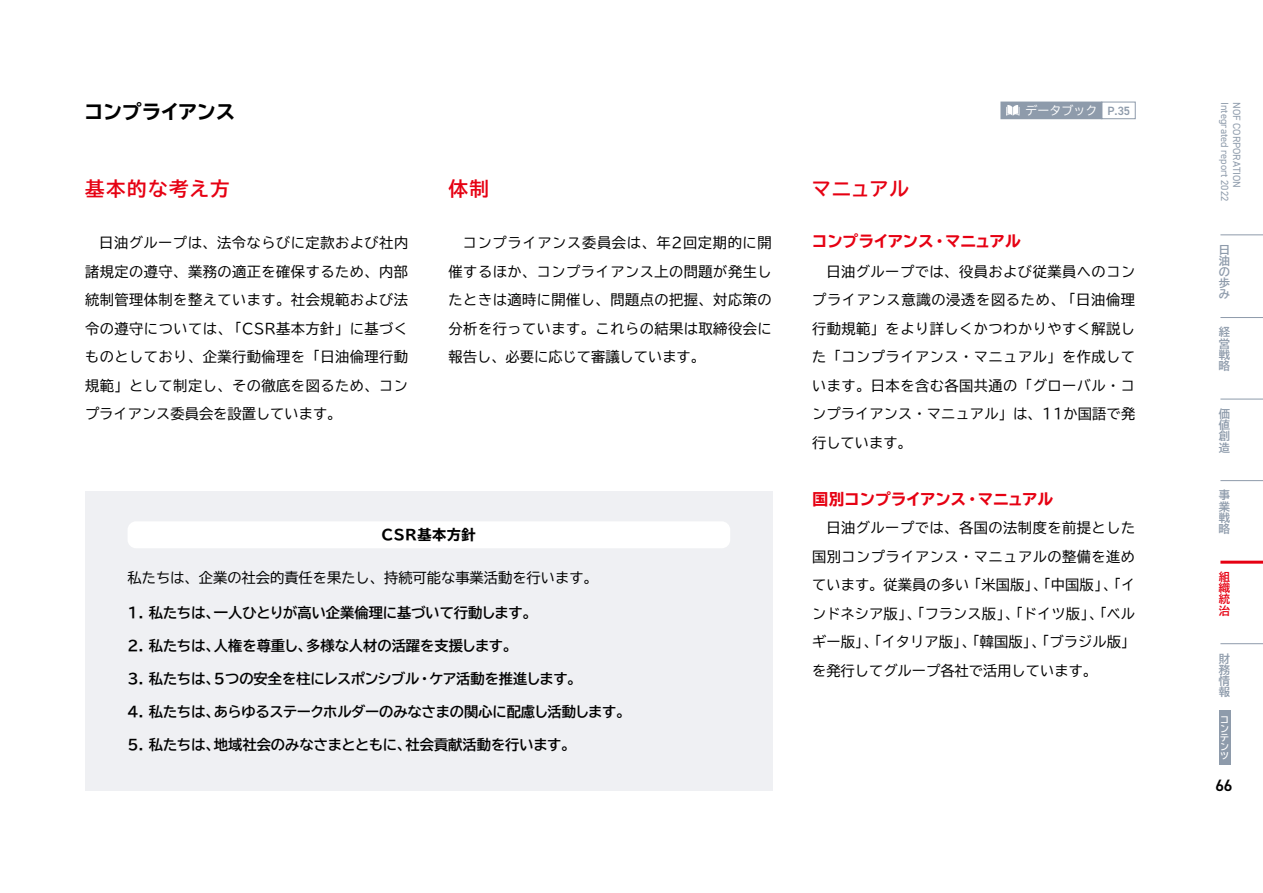
<style>
.page{position:relative;width:1263px;height:893px;background:#fff}
.page>*{position:absolute;margin:0;border:0;box-sizing:border-box;transform-origin:0 0}
.t1{font:700 expanded 19.5px "TBUD Go Std";letter-spacing:-.03em;color:#000}
.t2{font:700 19.5px "TBUD Go Std";letter-spacing:.05em;color:#e60012}
.t3{font:700 19.5px "TBUD Go Std";letter-spacing:.08em;color:#e60012}
.t4{font:600 16.5px "DIN2014";color:#000}
.t5{font:700 expanded 15.75px "TBUD Go Std";letter-spacing:-.03em;color:#e60012}
.t6{font:14.25px/28.5px "TBUD Go Std";letter-spacing:.005em;color:#000;text-align:justify}
.t7{font:700 14.25px "TBUD Go Std";color:#000}
.t8{font:700 14.25px "TBUD Go Std";letter-spacing:-.02em;color:#000}
.t9{font:700 14.25px "TBUD Go Std";letter-spacing:-.03em;color:#000}
.t10{font:700 expanded 14.25px "TBUD Go Std";letter-spacing:.03em;color:#000}
.t11{font:12px "TBUD Go Std";color:#fff}
.t12{font:600 12px "DIN2014";color:#8e9bab}
.t13{font:700 11.25px/11.2px "TBUD Go Std";color:#8e9bab;text-align:justify}
.t14{font:700 11.25px/11.2px "TBUD Go Std";color:#e60012;text-align:justify}
.t15{font:10.5px "DIN2014";color:#8e9bab}
.t16{font:700 9px/9px "TBUD Go Std";color:#fff;text-align:justify}
</style>
<div class="page">
<div style="left:1101px;top:102px;width:34px;height:17px;border:1px solid #8e9bab"></div>
<div style="left:1001px;top:102px;width:101px;height:17px;background:#8e9bab"></div>
<svg style="left:1006px;top:105px;width:13px;height:11px"></svg>
<div style="left:85px;top:491px;width:687px;height:299px;background:#eff0f3"></div>
<div style="left:128px;top:521px;width:602px;height:27px;background:#fff;border-radius:9px"></div>
<hr style="left:1220px;top:234px;width:43px;height:1px;background:#8e9bab">
<hr style="left:1220px;top:317px;width:43px;height:1px;background:#8e9bab">
<hr style="left:1220px;top:399px;width:43px;height:1px;background:#8e9bab">
<hr style="left:1220px;top:480px;width:43px;height:1px;background:#8e9bab">
<hr style="left:1220px;top:561px;width:43px;height:3px;background:#e60012">
<hr style="left:1220px;top:643px;width:43px;height:1px;background:#8e9bab">
<div style="left:1218px;top:710px;width:12px;height:55px;background:#8e9bab"></div>
<h1 class="t1" style="left:84px;top:101px;width:153px">コンプライアンス</h1>
<h1 class="t2" style="left:449px;top:173px;width:42px">体制</h1>
<h1 class="t3" style="left:85px;top:173px;width:146px">基本的な考え方</h1>
<p class="t6" style="left:85px;top:228px;width:325px;text-indent:14px">日油グループは、法令ならびに定款および社内諸規定の遵守、業務の適正を確保するため、内部統制管理体制を整えています。社会規範および法令の遵守については、「CSR基本方針」に基づくものとしており、企業行動倫理を「日油倫理行動規範」として制定し、その徹底を図るため、コンプライアンス委員会を設置しています。</p>
<p class="t6" style="left:449px;top:228px;width:325px;text-indent:14px">コンプライアンス委員会は、年2回定期的に開催するほか、コンプライアンス上の問題が発生したときは適時に開催し、問題点の把握、対応策の分析を行っています。これらの結果は取締役会に報告し、必要に応じて審議しています。</p>
<p class="t10" style="left:382px;top:527px;width:96px">CSR基本方針</p>
<p class="t6" style="left:128px;top:563px;width:472px">私たちは、企業の社会的責任を果たし、持続可能な事業活動を行います。</p>
<p class="t7" style="left:214px;top:601px;width:324px">一人ひとりが高い企業倫理に基づいて行動します。</p>
<p class="t7" style="left:128px;top:601px;width:94px">1. 私たちは、</p>
<p class="t7" style="left:306px;top:634px;width:212px">多様な人材の活躍を支援します。</p>
<p class="t7" style="left:214px;top:634px;width:99px">人権を尊重し、</p>
<p class="t7" style="left:128px;top:634px;width:94px">2. 私たちは、</p>
<p class="t7" style="left:128px;top:667px;width:293px">3. 私たちは 5、つの安全を柱にレスポンシブル</p>
<p class="t8" style="left:214px;top:700px;width:418px">あらゆるステークホルダーのみなさまの関心に配慮し活動します。</p>
<p class="t9" style="left:429px;top:667px;width:154px">ケア活動を推進します。</p>
<p class="t7" style="left:417px;top:667px;width:16px">・</p>
<p class="t7" style="left:128px;top:700px;width:94px">4. 私たちは、</p>
<p class="t7" style="left:128px;top:733px;width:94px">5. 私たちは、</p>
<p class="t7" style="left:405px;top:733px;width:172px">社会貢献活動を行います。</p>
<p class="t7" style="left:214px;top:733px;width:199px">地域社会のみなさまとともに、</p>
<p class="t11" style="left:1025px;top:101px;width:73px">データブック</p>
<p class="t12" style="left:1107px;top:103px;width:24px">P.35</p>
<h1 class="t2" style="left:812px;top:173px;width:99px">マニュアル</h1>
<p class="t5" style="left:812px;top:232px;width:137px">コンプライアンス・</p>
<p class="t5" style="left:945px;top:232px;width:77px">マニュアル</p>
<p class="t6" style="left:812px;top:257px;width:325px;text-indent:14px">日油グループでは、役員および従業員へのコンプライアンス意識の浸透を図るため、「日油倫理行動規範」をより詳しくかつわかりやすく解説した「コンプライアンス・マニュアル」を作成しています。日本を含む各国共通の「グローバル・コンプライアンス・マニュアル」は、11か国語で発行しています。</p>
<p class="t5" style="left:812px;top:490px;width:169px">国別コンプライアンス・</p>
<p class="t5" style="left:978px;top:490px;width:77px">マニュアル</p>
<p class="t6" style="left:812px;top:513px;width:325px;text-indent:14px">日油グループでは、各国の法制度を前提とした国別コンプライアンス・マニュアルの整備を進めています。従業員の多い「米国版」、「中国版」、「インドネシア版」、「フランス版」、「ドイツ版」、「ベルギー版」、「イタリア版」、「韓国版」、「ブラジル版「を発行してグループ各社で活用しています。</p>
<p class="t15" style="left:1243px;top:102px;width:88px;rotate:90deg">NOF CORPORATION</p>
<p class="t15" style="left:1231px;top:102px;width:101px;rotate:90deg">Integrated report 2022</p>
<p class="t13" style="left:1219px;top:244px;width:12px">日油の歩み</p>
<p class="t13" style="left:1219px;top:327px;width:13px">経営戦略</p>
<p class="t13" style="left:1219px;top:408px;width:13px">価値創造</p>
<p class="t13" style="left:1219px;top:490px;width:13px">事業戦略</p>
<p class="t14" style="left:1219px;top:571px;width:13px">組織統治</p>
<p class="t13" style="left:1219px;top:653px;width:13px">財務情報</p>
<p class="t16" style="left:1220px;top:715px;width:10px">コンテンツ</p>
<p class="t4" style="left:1215px;top:774px;width:19px">66</p>
</div>
